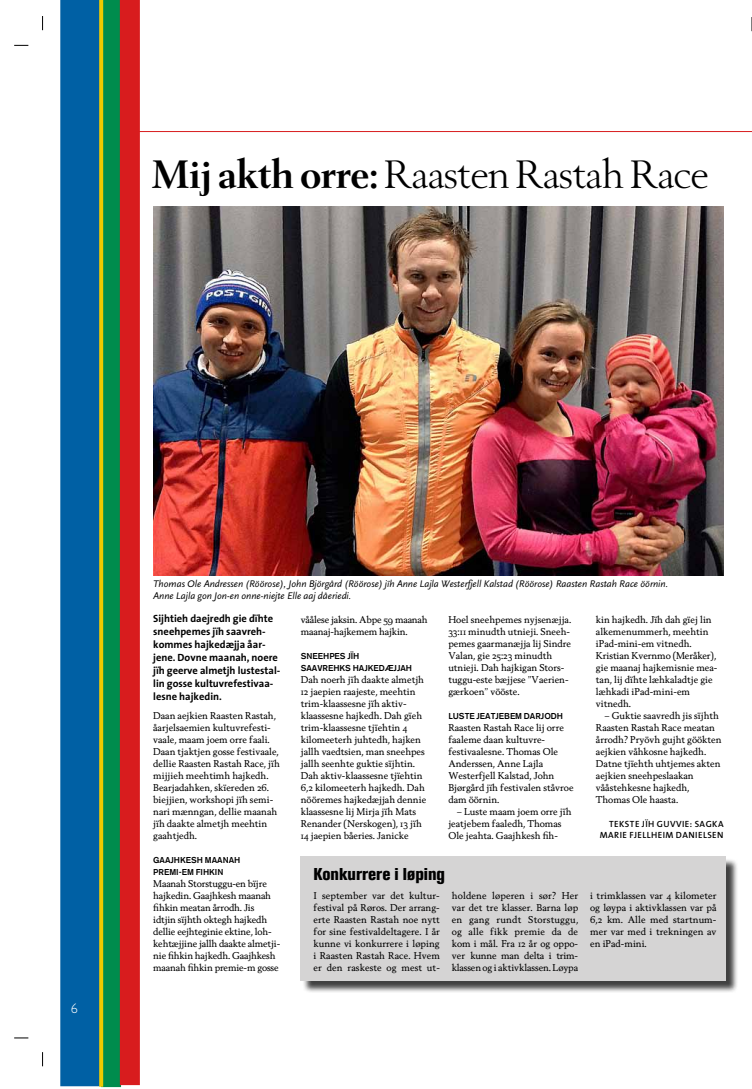
<style>
.page{position:relative;width:752px;height:1089px;background:#fff}
.page>*{position:absolute;margin:0;border:0;box-sizing:border-box;transform-origin:0 0}
.t1{font:39px "Berling Nova Display Pro";letter-spacing:-.015em;color:#000}
.t2{font:800 condensed 17px "Akzidenz Grotesk BE";color:#000}
.t3{font:300 14px "Gill Sans Std";color:#fff}
.t4{font:700 10.5px/13px "The Sans";color:#000}
.t5{font:italic 10px/12px "Scala Sans";color:#000}
.t6{font:9.5px/12px "Berling Nova Text Regular Os F";color:#000}
.t7{font:600 9px/11.6px "The Sans";letter-spacing:.05em;color:#000;text-align:right}
.t8{font:500 8.5px/12px "Akzidenz Grotesk BE";color:#000}
.s1{font-weight:700}
</style>
<div class="page">
<div style="left:101px;top:0;width:20px;height:1087px;background:#008c4d"></div>
<div style="left:60px;top:0;width:40px;height:1086px;background:#0060a4"></div>
<div style="left:120px;top:0;width:20px;height:1085px;background:#d81c1e"></div>
<svg style="left:99px;top:0;width:4px;height:1086px;fill:#eeca00"></svg>
<svg style="left:751px;top:17px;width:1px;height:14px"></svg>
<svg style="left:14px;top:45px;width:14px;height:1px"></svg>
<svg style="left:42px;top:16px;width:1px;height:14px"></svg>
<svg style="left:42px;top:1052px;width:1px;height:14px"></svg>
<svg style="left:14px;top:1037px;width:14px;height:1px"></svg>
<hr style="left:139px;top:131px;width:612px;height:1px;background:#d81c1e">
<img style="left:153px;top:206px;width:570px;height:369px">
<div style="left:302px;top:858px;width:436px;height:135px;background:#000;opacity:.75"></div>
<div style="left:300px;top:856px;width:425px;height:125px;background:#d5d4d4"></div>
<h1 class="t1" style="left:151px;top:150px;width:558px"><span class="s1">Mij akth orre:</span> Raasten Rastah Race</h1>
<h3 class="t3" style="left:71px;top:1000px;width:8px">6</h3>
<p class="t5" style="left:153px;top:578px;width:516px">Thomas Ole Andressen (Röörose), John Björgård (Röörose) jïh Anne Lajla Westerfjell Kalstad (Röörose) Raasten Rastah Race öörnin.<br>Anne Lajla gon Jon-en onne-niejte Elle aaj dåeriedi.</p>
<p class="t4" style="left:153px;top:611px;width:128px">Sijhtieh daejredh gie dïhte sneehpemes jïh saavreh&shy;kommes hajkedæjja åar&shy;jene. Dovne maanah, noere jïh geerve almetjh lustestal&shy;lin gosse kultuvrefestivaa&shy;lesne hajkedin.</p>
<p class="t6" style="left:153px;top:709px;width:128px">Daan aejkien Raasten Rastah, åarjelsaemien kultuvrefesti&shy;vaale, maam joem orre faali.<br>Daan tjaktjen gosse festivaale, dellie Raasten Rastah Race, jïh mijjieh meehtimh hajkedh.<br>Bearjadahken, skïereden 26. biejjien, workshopi jïh semi&shy;nari mænngan, dellie maanah jïh daakte almetjh meehtin gaahtjedh.</p>
<p class="t8" style="left:153px;top:854px;width:89px">GAAJHKESH MAANAH<br>PREMI-EM FIHKIN</p>
<p class="t6" style="left:153px;top:877px;width:128px">Maanah Storstuggu-en bïjre hajkedin. Gaajhkesh maanah fihkin meatan årrodh. Jis<br>idtjin sïjhth oktegh hajkedh dellie eejhteginie ektine, loh&shy;kehtæjjine jallh daakte almetji&shy;nie fihkin hajkedh. Gaajhkesh maanah fihkin premie-m gosse</p>
<p class="t6" style="left:300px;top:613px;width:128px">våålese jaksin. Abpe 59 maanah maanaj-hajkemem hajkin.</p>
<p class="t8" style="left:300px;top:650px;width:113px">SNEEHPES JÏH<br>SAAVREHKS HAJKEDÆJJAH</p>
<p class="t6" style="left:300px;top:673px;width:127px">Dah noerh jïh daakte almetjh<br>12 jaepien raajeste, meehtin trim-klaassesne jïh aktiv&shy;klaassesne hajkedh. Dah gïeh trim-klaassesne tjïehtin 4 kilomeeterh juhtedh, hajken jallh vaedtsien, man sneehpes jallh seenhte guktie sïjhtin.<br>Dah aktiv-klaassesne tjïehtin<br>6,2 kilomeeterh hajkedh. Dah nööremes hajkedæjjah dennie klaassesne lij Mirja jïh Mats<br>Renander (Nerskogen), 13 jïh<br>14 jaepien båeries. Janicke</p>
<p class="t6" style="left:448px;top:613px;width:124px">Hoel sneehpemes nyjsenæjja.<br>33:11 minudth utnieji. Sneeh&shy;pemes gaarmanæjja lij Sindre<br>Valan, gie 25:23 minudth utnieji. Dah hajkigan Stors&shy;tuggu-este bæjjese ”Vaerien&shy;gærkoen” vööste.</p>
<p class="t8" style="left:448px;top:710px;width:116px">LUSTE JEATJEBEM DARJODH</p>
<p class="t6" style="left:448px;top:721px;width:127px">Raasten Rastah Race lij orre faaleme daan kultuvre&shy;festivaalesne. Thomas Ole<br>Anderssen, Anne Lajla<br>Westerfjell Kalstad, John<br>Bjørgård jïh festivalen ståvroe dam öörnin.</p>
<p class="t6" style="left:448px;top:805px;width:125px;text-indent:9px">– Luste maam joem orre jïh jeatjebem faaledh, Thomas<br>Ole jeahta. Gaajhkesh fih-</p>
<h2 class="t2" style="left:313px;top:864px;width:133px">Konkurrere i løping</h2>
<p class="t6" style="left:595px;top:613px;width:123px">kin hajkedh. Jïh dah gïej lin alkemenummerh, meehtin iPad-mini-em vitnedh.<br>Kristian Kvernmo (Meråker), gie maanaj hajkemisnie mea&shy;tan, lij dïhte læhkaladtje gie læhkadi iPad-mini-em vitnedh.</p>
<p class="t6" style="left:595px;top:709px;width:127px;text-indent:9px">– Guktie saavredh jis sïjhth<br>Raasten Rastah Race meatan årrodh? Pryövh gujht göökten aejkien våhkosne hajkedh.<br>Datne tjïehth uhtjemes akten aejkien sneehpeslaakan vååstehkesne hajkedh,<br>Thomas Ole haasta.</p>
<p class="t7" style="left:599px;top:817px;width:125px">TEKSTE JÏH GUVVIE: SAGKA<br>MARIE FJELLHEIM DANIELSEN</p>
<p class="t6" style="left:313px;top:889px;width:128px;text-align:justify">I september var det kultur&shy;festival på Røros. Der arrang&shy;erte Raasten Rastah noe nytt for sine festivaldeltagere. I år kunne vi konkurrere i løping i Raasten Rastah Race. Hvem er den raskeste og mest ut-</p>
<p class="t6" style="left:451px;top:889px;width:128px;text-align:justify">holdene løperen i sør? Her var det tre klasser. Barna løp en gang rundt Storstuggu, og alle fikk premie da de kom i mål. Fra 12 år og oppo&shy;ver kunne man delta i trim&shy;klassen og i aktivklassen. Løypa</p>
<p class="t6" style="left:590px;top:889px;width:128px;text-align:justify">i trimklassen var 4 kilometer og løypa i aktivklassen var på 6,2 km. Alle med startnum&shy;mer var med i trekningen av en iPad-mini.</p>
</div>
